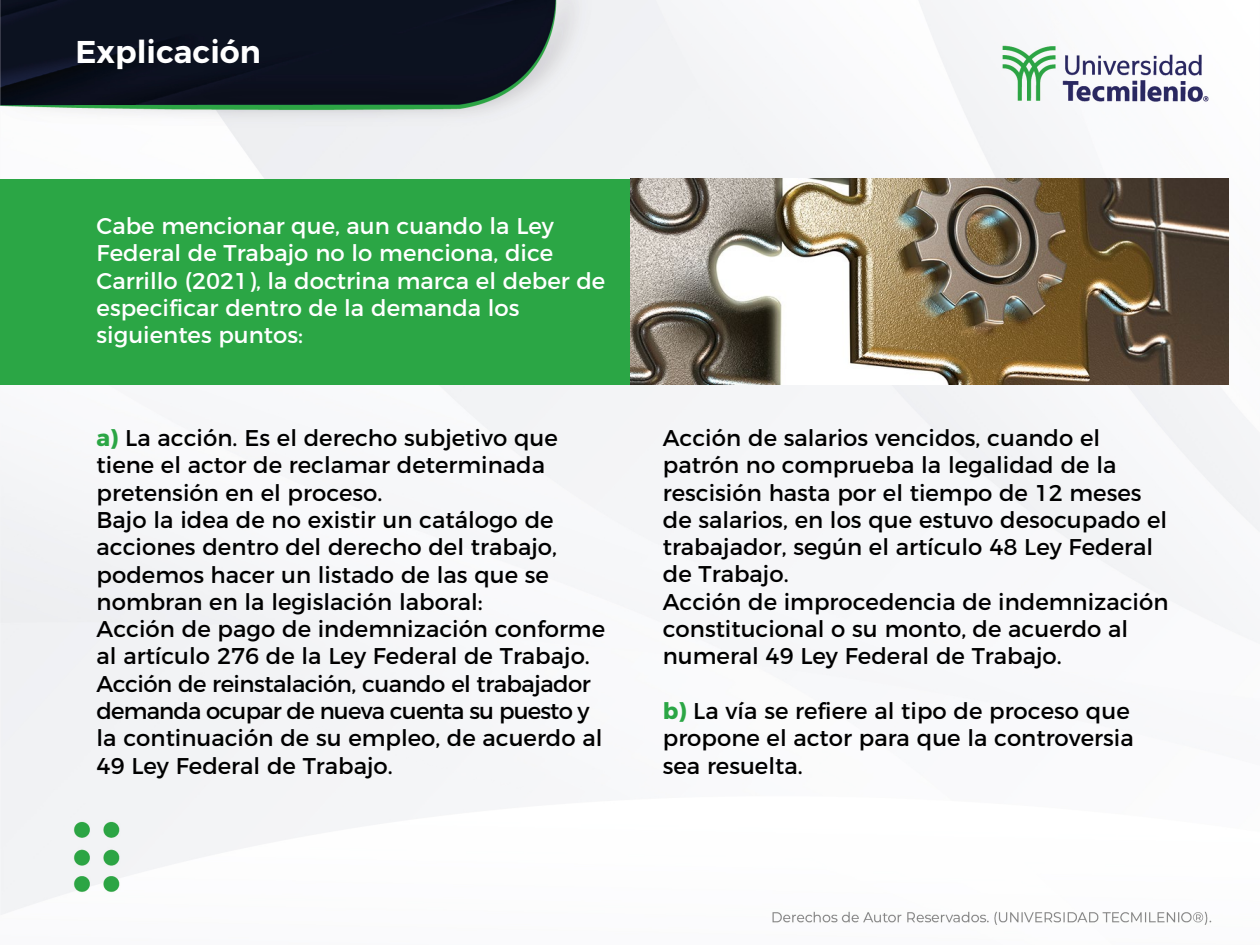
<style>
.page{position:relative;width:1260px;height:945px;background:#fff}
.page>*{position:absolute;margin:0;border:0;box-sizing:border-box;transform-origin:0 0}
.t1{font:600 31.5px "Montserrat";color:#fff}
.t2{font:22.75px/27.3px "Montserrat";color:#000}
.t3{font:22.75px/27.3px "Montserrat";color:#fff}
.s1{font-weight:700;color:#2ba645}
</style>
<div class="page">
<img style="left:0;top:0;width:1260px;height:925px">
<div style="left:0;top:179px;width:630px;height:205px;background:#2ba645"></div>
<img style="left:630px;top:179px;width:598px;height:205px">
<h1 class="t1" style="left:76px;top:26px;width:187px">Explicación</h1>
<p class="t3" style="left:97px;top:210px;width:510px">Cabe mencionar que, aun cuando la Ley Federal de Trabajo no lo menciona, dice Carrillo (2021), la doctrina marca el deber de especificar dentro de la demanda los siguientes puntos:</p>
<p class="t2" style="left:97px;top:422px;width:510px"><span class="s1">a)</span> La acción. Es el derecho subjetivo que tiene el actor de reclamar determinada pretensión en el proceso.<br>Bajo la idea de no existir un catálogo de acciones dentro del derecho del trabajo, podemos hacer un listado de las que se nombran en la legislación laboral:<br>Acción de pago de indemnización conforme al artículo 276 de la Ley Federal de Trabajo.<br>Acción de reinstalación, cuando el trabajador demanda ocupar de nueva cuenta su puesto y la continuación de su empleo, de acuerdo al 49 Ley Federal de Trabajo.</p>
<p class="t2" style="left:663px;top:422px;width:507px">Acción de salarios vencidos, cuando el patrón no comprueba la legalidad de la rescisión hasta por el tiempo de 12 meses de salarios, en los que estuvo desocupado el trabajador, según el artículo 48 Ley Federal de Trabajo.<br>Acción de improcedencia de indemnización constitucional o su monto, de acuerdo al numeral 49 Ley Federal de Trabajo.</p>
<p class="t2" style="left:663px;top:695px;width:472px"><span class="s1">b)</span> La vía se refiere al tipo de proceso que propone el actor para que la controversia sea resuelta.</p>
</div>
